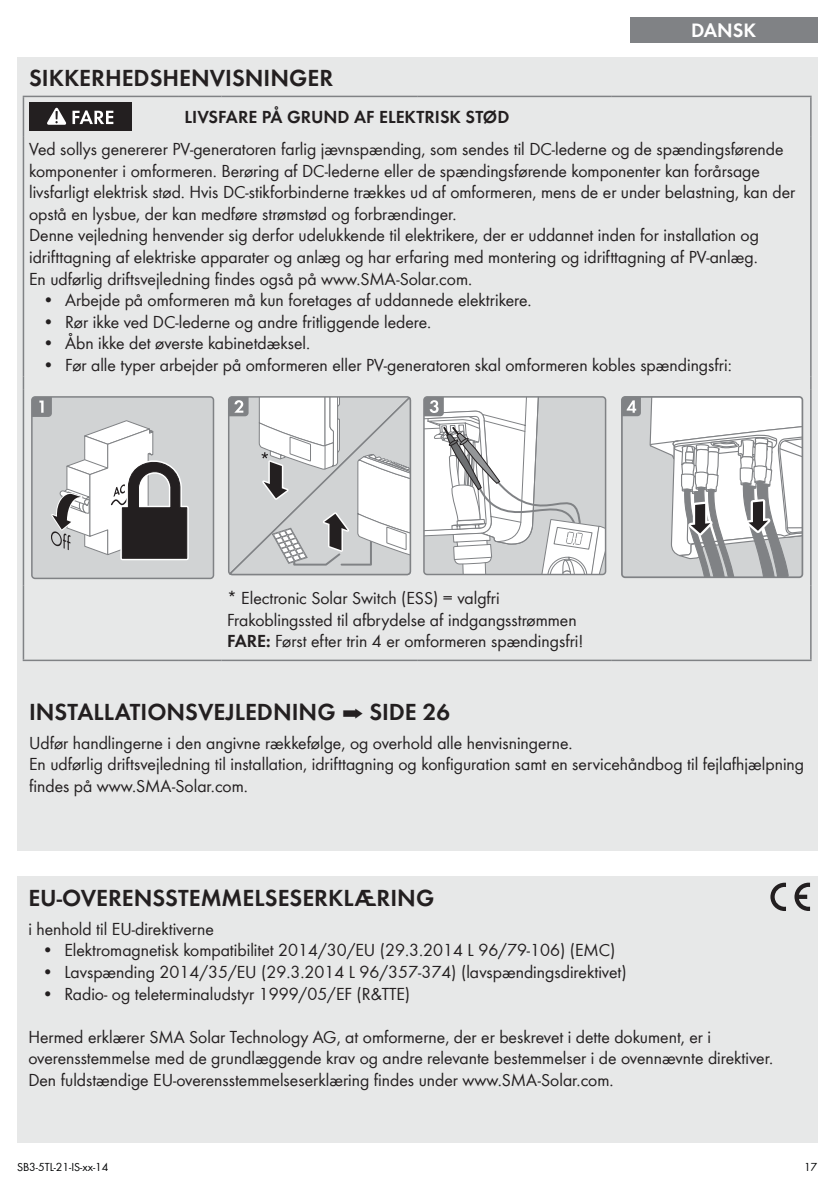
<style>
.page{position:relative;width:840px;height:1191px;background:#fff}
.page>*{position:absolute;margin:0;border:0;box-sizing:border-box;transform-origin:0 0}
.t1{font:600 24px "SMA Futura Global";color:#231f20}
.t2{font:600 20px "SMA Futura Global";color:#fff}
.t3{font:18px/21.6px "SMA Futura Global";color:#231f20}
.t4{font:600 18px "SMA Futura Global";color:#231f20}
.t5{font:12px "SMA Futura Global";color:#010203}
.s1{font-weight:600}
</style>
<div class="page">
<div style="left:629px;top:17px;width:187px;height:26px;background:#808285"></div>
<div style="left:17px;top:57px;width:799px;height:793px;background:#e7e8e8"></div>
<hr style="left:23px;top:96px;width:156px;height:1px;background:#808285">
<hr style="left:23px;top:97px;width:1px;height:39px;background:#808285">
<hr style="left:179px;top:96px;width:42px;height:1px;background:#808285">
<hr style="left:221px;top:96px;width:196px;height:1px;background:#808285">
<hr style="left:417px;top:96px;width:194px;height:1px;background:#808285">
<hr style="left:611px;top:96px;width:200px;height:1px;background:#808285">
<hr style="left:809px;top:97px;width:2px;height:39px;background:#808285">
<hr style="left:23px;top:136px;width:1px;height:241px;background:#808285">
<hr style="left:809px;top:136px;width:2px;height:241px;background:#808285">
<svg style="left:23px;top:377px;width:1px;height:13px"></svg>
<svg style="left:810px;top:377px;width:1px;height:13px"></svg>
<hr style="left:23px;top:390px;width:1px;height:195px;background:#808285">
<hr style="left:809px;top:390px;width:2px;height:195px;background:#808285">
<hr style="left:23px;top:585px;width:1px;height:74px;background:#808285">
<hr style="left:809px;top:585px;width:2px;height:74px;background:#808285">
<hr style="left:23px;top:659px;width:156px;height:2px;background:#808285">
<hr style="left:179px;top:659px;width:42px;height:2px;background:#808285">
<hr style="left:221px;top:659px;width:196px;height:2px;background:#808285">
<hr style="left:417px;top:659px;width:194px;height:2px;background:#808285">
<hr style="left:611px;top:659px;width:200px;height:2px;background:#808285">
<div style="left:29px;top:102px;width:102px;height:28px;background:#231f20"></div>
<svg style="left:47px;top:107px;width:19px;height:18px"></svg>
<svg style="left:72px;top:110px;width:41px;height:14px"></svg>
<div style="left:32px;top:397px;width:181px;height:181px;background:#d1d3d4;border-radius:3px"></div>
<div style="left:31px;top:396px;width:183px;height:183px;border:2px solid #808285;border-radius:3px"></div>
<svg style="left:32px;top:397px;width:159px;height:165px"></svg>
<svg style="left:228px;top:396px;width:183px;height:180px"></svg>
<svg style="left:423px;top:397px;width:182px;height:178px"></svg>
<div style="left:621px;top:397px;width:181px;height:180px;background:#d1d3d4;border-radius:3px"></div>
<svg style="left:649px;top:399px;width:150px;height:176px"></svg>
<div style="left:620px;top:396px;width:182px;height:182px;border:2px solid #808285;border-radius:3px"></div>
<svg style="left:621px;top:397px;width:19px;height:19px"></svg>
<div style="left:17px;top:876px;width:799px;height:266px;background:#e7e8e8"></div>
<svg style="left:770px;top:882px;width:15px;height:29px"></svg>
<svg style="left:794px;top:882px;width:15px;height:29px"></svg>
<p class="t2" style="left:690px;top:18px;width:67px">DANSK</p>
<h1 class="t1" style="left:29px;top:64px;width:305px">SIKKERHEDSHENVISNINGER</h1>
<p class="t4" style="left:184px;top:106px;width:35px">LIVSFARE</p>
<p class="t4" style="left:262px;top:106px;width:39px">PÅ GRUND</p>
<p class="t4" style="left:354px;top:106px;width:35px">AF ELEKTRISK</p>
<p class="t4" style="left:465px;top:106px;width:43px">STØD</p>
<p class="t3" style="left:29px;top:138px;width:767px">Ved sollys genererer PV-generatoren farlig jævnspænding, som sendes til DC-lederne og de spændingsførende komponenter i omformeren. Berøring af DC-lederne eller de spændingsførende komponenter kan forårsage livsfarligt elektrisk stød. Hvis DC-stikforbinderne trækkes ud af omformeren, mens de er under belastning, kan der opstå en lysbue, der kan medføre strømstød og forbrændinger.<br>Denne vejledning henvender sig derfor udelukkende til elektrikere, der er uddannet inden for installation og idrifttagning af elektriske apparater og anlæg og har erfaring med montering og idrifttagning af PV-anlæg.<br>En udførlig driftsvejledning findes også på www.SMA-Solar.com.</p>
<p class="t3" style="left:42px;top:289px;width:490px">• Arbejde på omformeren må kun foretages af uddannede elektrikere.</p>
<p class="t3" style="left:42px;top:311px;width:390px">• Rør ikke ved DC-lederne og andre fritliggende ledere.</p>
<p class="t3" style="left:42px;top:332px;width:269px">• Åbn ikke det øverste kabinetdæksel.</p>
<p class="t3" style="left:42px;top:354px;width:690px">• Før alle typer arbejder på omformeren eller PV-generatoren skal omformeren kobles spændingsfri:</p>
<p class="t3" style="left:227px;top:587px;width:358px">* Electronic Solar Switch (ESS) = valgfri<br>Frakoblingssted til afbrydelse af indgangsstrømmen<br><span class="s1">FARE:</span> Først efter trin 4 er omformeren spændingsfri!</p>
<h1 class="t1" style="left:29px;top:697px;width:22px">INSTALLATIONS</h1>
<h1 class="t1" style="left:198px;top:697px;width:52px">VEJLEDNING</h1>
<h1 class="t1" style="left:341px;top:697px;width:40px">➡SIDE</h1>
<h1 class="t1" style="left:422px;top:697px;width:29px">26</h1>
<p class="t3" style="left:29px;top:731px;width:776px">Udfør handlingerne i den angivne rækkefølge, og overhold alle henvisningerne.<br>En udførlig driftsvejledning til installation, idrifttagning og konfiguration samt en servicehåndbog til fejlafhjælpning findes på www.SMA-Solar.com.</p>
<h1 class="t1" style="left:28px;top:883px;width:83px">EU-OVERENSSTEMMELSESERKL</h1>
<h1 class="t1" style="left:354px;top:883px;width:37px">ÆRING</h1>
<p class="t3" style="left:28px;top:917px;width:187px">i henhold til EU-direktiverne</p>
<p class="t3" style="left:42px;top:939px;width:575px">• Elektromagnetisk kompatibilitet 2014/30/EU (29.3.2014 L 96/79-106) (EMC)</p>
<p class="t3" style="left:42px;top:961px;width:586px">• Lavspænding 2014/35/EU (29.3.2014 L 96/357-374) (lavspændingsdirektivet)</p>
<p class="t3" style="left:42px;top:982px;width:370px">• Radio- og teleterminaludstyr 1999/05/EF (R&amp;TTE)</p>
<p class="t3" style="left:28px;top:1025px;width:745px">Hermed erklærer SMA Solar Technology AG, at omformerne, der er beskrevet i dette dokument, er i overensstemmelse med de grundlæggende krav og andre relevante bestemmelser i de ovennævnte direktiver.<br>Den fuldstændige EU-overensstemmelseserklæring findes under www.SMA-Solar.com.</p>
<p class="t5" style="left:17px;top:1160px;width:93px">SB3-5TL-21-IS-xx-14</p>
<p class="t5" style="left:803px;top:1160px;width:15px">17</p>
</div>
